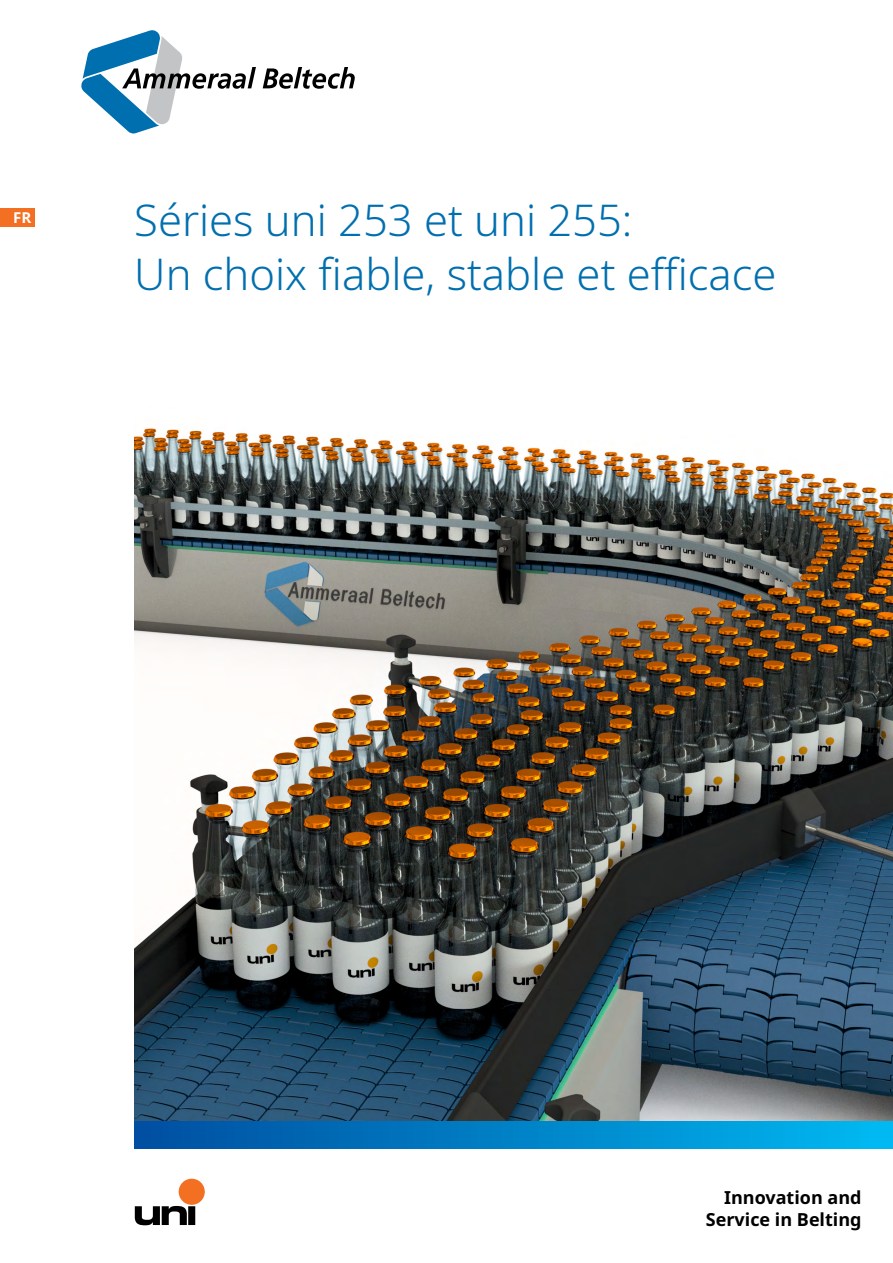
<style>
.page{position:relative;width:893px;height:1263px;background:#fff}
.page>*{position:absolute;margin:0;border:0;box-sizing:border-box;transform-origin:0 0}
.t1{font:300 43.5px/54px "Noto Sans";color:#006faf}
.t2{font:700 18px/21.6px "Noto Sans";color:#000;text-align:right}
.t3{font:700 15px "Noto Sans";color:#fff}
</style>
<div class="page">
<div style="left:135px;top:1121px;width:758px;height:27px;background:linear-gradient(to right,#004d9f,#00b9f1)"></div>
<div style="left:0;top:208px;width:34px;height:18px;background:#f36f21"></div>
<svg style="left:81px;top:30px;width:274px;height:103px"></svg>
<svg style="left:135px;top:1206px;width:60px;height:19px"></svg>
<div style="left:179px;top:1179px;width:26px;height:26px;background:#f36f21;border-radius:50%"></div>
<img style="left:135px;top:428px;width:758px;height:693px">
<p class="t3" style="left:13px;top:209px;width:20px">FR</p>
<p class="t1" style="left:134px;top:195px;width:644px">Séries uni 253 et uni 255:<br>Un choix fiable, stable et efficace</p>
<p class="t2" style="left:706px;top:1187px;width:157px">Innovation and<br>Service in Belting</p>
</div>
